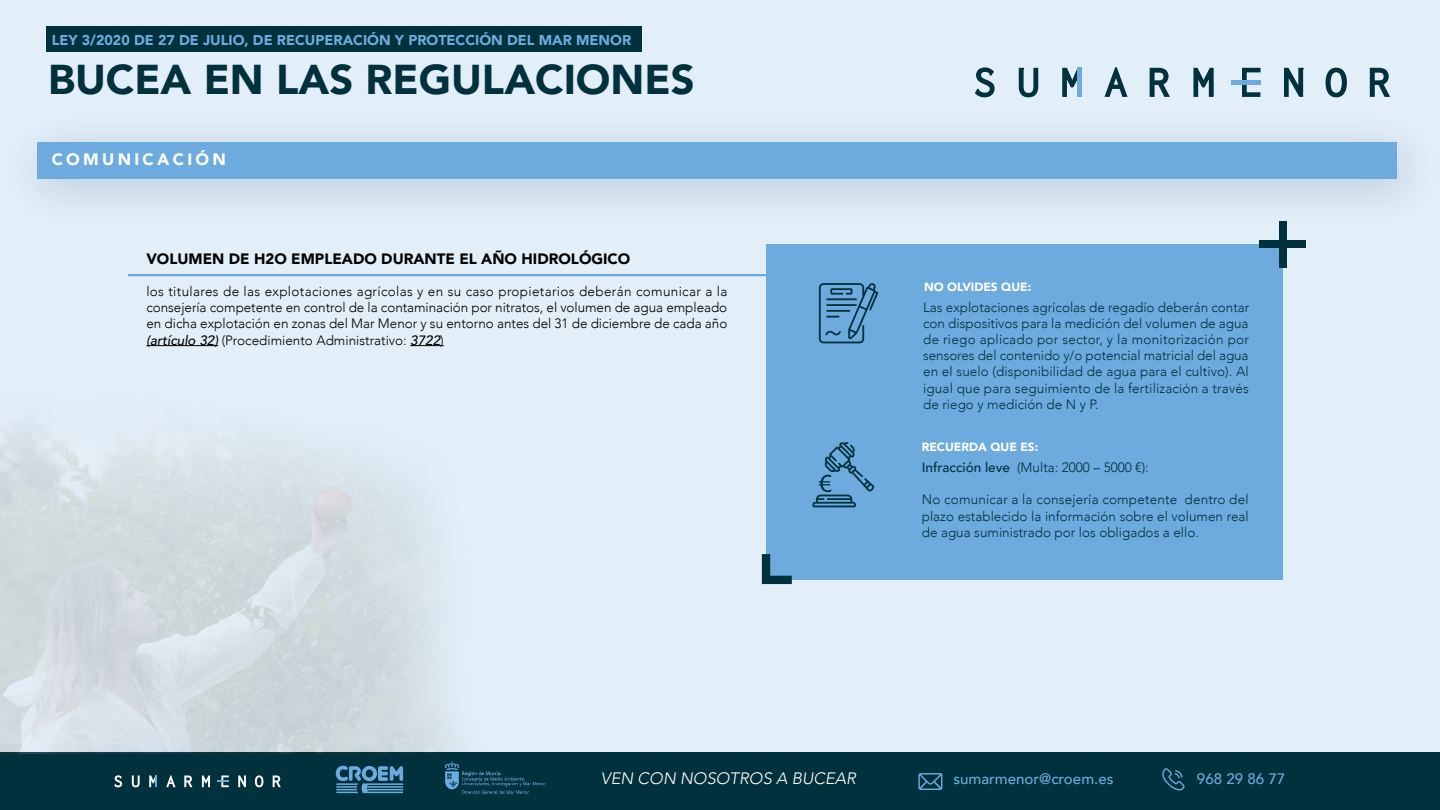
<style>
.page{position:relative;width:1440px;height:810px;background:#e2eef8}
.page>*{position:absolute;margin:0;border:0;box-sizing:border-box;transform-origin:0 0}
.t1{font:900 41.62px "Avenir";color:#00313c}
.t2{font:italic 300 16.5px "Avenir";color:#fff}
.t3{font:900 16.5px "Avenir";letter-spacing:.2em;color:#fff}
.t4{font:500 15.15px "Avenir";color:#6dabde}
.t5{font:900 15px "Avenir";color:#000}
.t6{font:900 14.25px "Avenir";color:#6dabde}
.t7{font:300 13.5px/16.2px "Avenir";color:#00313c;text-align:justify}
.t8{font:300 13.5px/16.2px "Avenir";color:#000;text-align:justify}
.t9{font:900 11.93px "Avenir";color:#fff}
.s1{font-weight:500;font-style:italic}
.s2{font-weight:500}
</style>
<div class="page">
<div style="left:0;top:752px;width:1440px;height:58px;background:#00313c"></div>
<svg style="left:975px;top:67px;width:20px;height:28px"></svg>
<svg style="left:1019px;top:68px;width:19px;height:27px"></svg>
<svg style="left:1105px;top:67px;width:22px;height:28px"></svg>
<svg style="left:1150px;top:68px;width:19px;height:27px"></svg>
<svg style="left:1193px;top:68px;width:21px;height:27px"></svg>
<svg style="left:1284px;top:68px;width:20px;height:27px"></svg>
<svg style="left:1326px;top:68px;width:21px;height:27px"></svg>
<svg style="left:1370px;top:68px;width:19px;height:27px"></svg>
<svg style="left:1062px;top:68px;width:16px;height:27px"></svg>
<hr style="left:1078px;top:68px;width:4px;height:29px;background:#6dabde">
<svg style="left:1242px;top:68px;width:19px;height:27px"></svg>
<div style="left:1231px;top:80px;width:29px;height:5px;background:#6dabde"></div>
<svg style="left:114px;top:775px;width:8px;height:12px"></svg>
<svg style="left:132px;top:776px;width:8px;height:11px"></svg>
<svg style="left:166px;top:775px;width:9px;height:12px"></svg>
<svg style="left:184px;top:776px;width:8px;height:11px"></svg>
<svg style="left:202px;top:776px;width:8px;height:11px"></svg>
<svg style="left:238px;top:776px;width:8px;height:11px"></svg>
<svg style="left:255px;top:775px;width:8px;height:12px"></svg>
<svg style="left:273px;top:776px;width:8px;height:11px"></svg>
<svg style="left:149px;top:776px;width:8px;height:11px"></svg>
<svg style="left:217px;top:776px;width:12px;height:11px"></svg>
<svg style="left:336px;top:766px;width:67px;height:27px"></svg>
<img style="left:445px;top:761px;width:101px;height:33px">
<svg style="left:918px;top:773px;width:24px;height:17px"></svg>
<svg style="left:1162px;top:768px;width:23px;height:23px"></svg>
<div style="left:46px;top:27px;width:596px;height:25px;background:#00313c"></div>
<div style="left:766px;top:244px;width:517px;height:336px;background:#6dabde"></div>
<hr style="left:146px;top:345px;width:72px;height:1px;background:#000">
<hr style="left:410px;top:345px;width:30px;height:1px;background:#000">
<hr style="left:128px;top:274px;width:657px;height:2px;background:#6dabde">
<div style="left:1279px;top:221px;width:7px;height:47px;background:#00313c"></div>
<div style="left:1259px;top:240px;width:47px;height:8px;background:#00313c"></div>
<svg style="left:762px;top:554px;width:30px;height:30px"></svg>
<img style="left:37px;top:95px;width:1371px;height:145px">
<div style="left:37px;top:142px;width:1360px;height:36px;background:#6dabde"></div>
<img style="left:0;top:431px;width:452px;height:323px">
<svg style="left:819px;top:283px;width:59px;height:60px"></svg>
<svg style="left:812px;top:442px;width:62px;height:65px"></svg>
<p class="t6" style="left:52px;top:28px;width:581px">LEY 3/2020 DE 27 DE JULIO, DE RECUPERACIÓN Y PROTECCIÓN DEL MAR MENOR</p>
<h1 class="t1" style="left:48px;top:44px;width:648px">BUCEA EN LAS REGULACIONES</h1>
<p class="t3" style="left:52px;top:145px;width:176px">COMUNICACIÓN</p>
<p class="t5" style="left:146px;top:246px;width:486px">VOLUMEN DE H2O EMPLEADO DURANTE EL AÑO HIDROLÓGICO</p>
<p class="t8" style="left:146px;top:283px;width:583px">los titulares de las explotaciones agrícolas y en su caso propietarios deberán comunicar a la consejería competente en control de la contaminación por nitratos, el volumen de agua empleado en dicha explotación en zonas del Mar Menor y su entorno antes del 31 de diciembre de cada año <span class="s1">(artículo 32)</span> (Procedimiento Administrativo: <span class="s1">3722</span>)</p>
<p class="t9" style="left:924px;top:276px;width:109px">NO OLVIDES QUE:</p>
<p class="t7" style="left:923px;top:299px;width:328px">Las explotaciones agrícolas de regadío deberán contar con dispositivos para la medición del volumen de agua de riego aplicado por sector, y la monitorización por sensores del contenido y/o potencial matricial del agua en el suelo (disponibilidad de agua para el cultivo). Al igual que para seguimiento de la fertilización a través de riego y medición de N y P.</p>
<p class="t9" style="left:922px;top:437px;width:118px">RECUERDA QUE ES:</p>
<p class="t7" style="left:922px;top:459px;width:228px"><span class="s2">Infracción leve</span> (Multa: 2000 – 5000 €):</p>
<p class="t7" style="left:922px;top:492px;width:329px">No comunicar a la consejería competente dentro del plazo establecido la información sobre el volumen real de agua suministrado por los obligados a ello.</p>
<p class="t2" style="left:601px;top:769px;width:256px">VEN CON NOSOTROS A BUCEAR</p>
<p class="t4" style="left:953px;top:766px;width:162px">sumarmenor@croem.es</p>
<p class="t4" style="left:1197px;top:766px;width:90px">968 29 86 77</p>
</div>
